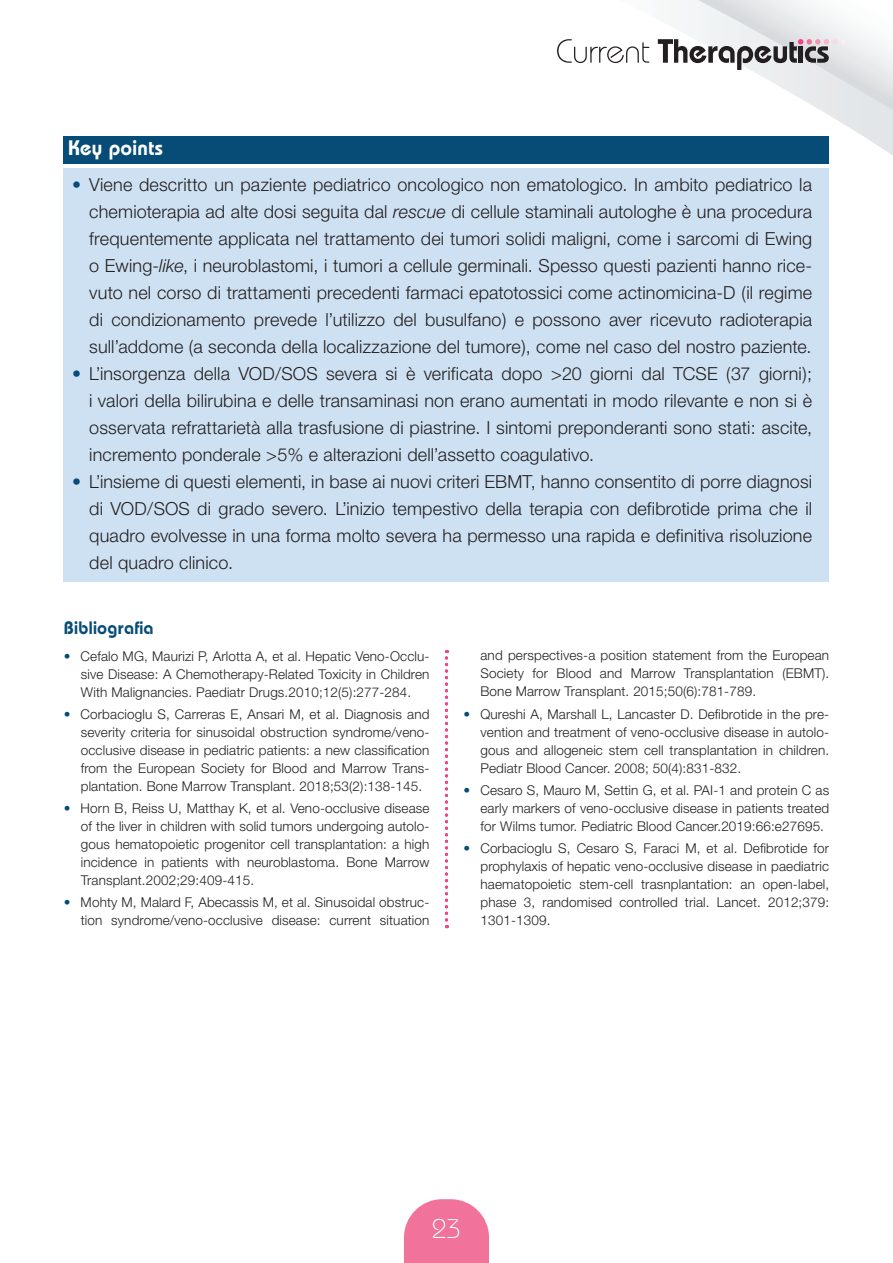
<style>
.page{position:relative;width:893px;height:1263px;background:#fff}
.page>*{position:absolute;margin:0;border:0;box-sizing:border-box;transform-origin:0 0}
.t1{font:300 27px "Bauhaus Std";color:#fff}
.t2{font:600 21px "Bauhaus Std";letter-spacing:.015em;color:#fff}
.t3{font:300 18px/27px "Helvetica Neue";letter-spacing:.01em;color:#231f20;text-align:justify}
.t4{font:600 18px "Bauhaus Std";letter-spacing:.015em;color:#064c76}
.t5{font:300 13.5px/18px "Helvetica Neue";letter-spacing:.01em;color:#231f20;text-align:justify}
.s1{color:#064c76}
.s2{font-style:italic}
</style>
<div class="page">
<svg style="left:649px;top:39px;width:244px;height:117px"></svg>
<svg style="left:404px;top:1199px;width:85px;height:64px;background:#f282a6"></svg>
<div style="left:64px;top:136px;width:765px;height:28px;background:#064c76"></div>
<div style="left:64px;top:168px;width:765px;height:197px;background:#cee1f3"></div>
<div style="left:64px;top:357px;width:765px;height:116px;background:#cee1f3"></div>
<div style="left:64px;top:465px;width:765px;height:116px;background:#cee1f3"></div>
<svg style="left:445px;top:650px;width:3px;height:278px"></svg>
<svg style="left:557px;top:39px;width:92px;height:24px"></svg>
<svg style="left:658px;top:0;width:235px;height:118px"></svg>
<h2 class="t2" style="left:68px;top:135px;width:97px">Key points</h2>
<p class="t3" style="left:89px;top:171px;width:724px;text-indent:-17px"><span class="s1">•</span> Viene descritto un paziente pediatrico oncologico non ematologico. In ambito pediatrico la chemioterapia ad alte dosi seguita dal <span class="s2">rescue</span> di cellule staminali autologhe è una procedura frequentemente applicata nel trattamento dei tumori solidi maligni, come i sarcomi di Ewing o Ewing-<span class="s2">like</span>, i neuroblastomi, i tumori a cellule germinali. Spesso questi pazienti hanno rice&shy;vuto nel corso di trattamenti precedenti farmaci epatotossici come actinomicina-D (il regime di condizionamento prevede l’utilizzo del busulfano) e possono aver ricevuto radioterapia sull’addome (a seconda della localizzazione del tumore), come nel caso del nostro paziente.</p>
<p class="t3" style="left:89px;top:360px;width:724px;text-indent:-17px"><span class="s1">•</span> L’insorgenza della VOD/SOS severa si è verificata dopo &gt;20 giorni dal TCSE (37 giorni); i valori della bilirubina e delle transaminasi non erano aumentati in modo rilevante e non si è osservata refrattarietà alla trasfusione di piastrine. I sintomi preponderanti sono stati: ascite, incremento ponderale &gt;5% e alterazioni dell’assetto coagulativo.</p>
<p class="t3" style="left:89px;top:468px;width:724px;text-indent:-17px"><span class="s1">•</span> L’insieme di questi elementi, in base ai nuovi criteri EBMT, hanno consentito di porre diagnosi di VOD/SOS di grado severo. L’inizio tempestivo della terapia con defibrotide prima che il quadro evolvesse in una forma molto severa ha permesso una rapida e definitiva risoluzione del quadro clinico.</p>
<h3 class="t4" style="left:64px;top:617px;width:91px">Bibliografia</h3>
<p class="t5" style="left:81px;top:646px;width:350px;text-indent:-17px"><span class="s1">•</span> Cefalo MG, Maurizi P, Arlotta A, et al. Hepatic Veno-Occlu&shy;sive Disease: A Chemotherapy-Related Toxicity in Children With Malignancies. Paediatr Drugs.2010;12(5):277-284.</p>
<p class="t5" style="left:81px;top:705px;width:350px;text-indent:-17px"><span class="s1">•</span> Corbacioglu S, Carreras E, Ansari M, et al. Diagnosis and severity criteria for sinusoidal obstruction syndrome/veno&shy;occlusive disease in pediatric patients: a new classification from the European Society for Blood and Marrow Trans&shy;plantation. Bone Marrow Transplant. 2018;53(2):138-145.</p>
<p class="t5" style="left:81px;top:799px;width:350px;text-indent:-17px"><span class="s1">•</span> Horn B, Reiss U, Matthay K, et al. Veno-occlusive disease of the liver in children with solid tumors undergoing autolo&shy;gous hematopoietic progenitor cell transplantation: a high incidence in patients with neuroblastoma. Bone Marrow Transplant.2002;29:409-415.</p>
<p class="t5" style="left:64px;top:893px;width:367px;text-align:right"><span class="s1">•</span> Mohty M, Malard F, Abecassis M, et al. Sinusoidal obstruc&shy;tion syndrome/veno-occlusive disease: current situation</p>
<p class="t5" style="left:480px;top:646px;width:350px">and perspectives-a position statement from the European Society for Blood and Marrow Transplantation (EBMT).<br>Bone Marrow Transplant. 2015;50(6):781-789.</p>
<p class="t5" style="left:480px;top:705px;width:350px;text-indent:-17px"><span class="s1">•</span> Qureshi A, Marshall L, Lancaster D. Defibrotide in the pre&shy;vention and treatment of veno-occlusive disease in autolo&shy;gous and allogeneic stem cell transplantation in children.<br>Pediatr Blood Cancer. 2008; 50(4):831-832.</p>
<p class="t5" style="left:480px;top:781px;width:350px;text-indent:-17px"><span class="s1">•</span> Cesaro S, Mauro M, Settin G, et al. PAI-1 and protein C as early markers of veno-occlusive disease in patients treated for Wilms tumor. Pediatric Blood Cancer.2019:66:e27695.</p>
<p class="t5" style="left:480px;top:839px;width:350px;text-indent:-17px"><span class="s1">•</span> Corbacioglu S, Cesaro S, Faraci M, et al. Defibrotide for prophylaxis of hepatic veno-occlusive disease in paediatric haematopoietic stem-cell trasnplantation: an open-label, phase 3, randomised controlled trial. Lancet. 2012;379:<br>1301-1309.</p>
<h1 class="t1" style="left:432px;top:1213px;width:31px">23</h1>
</div>
